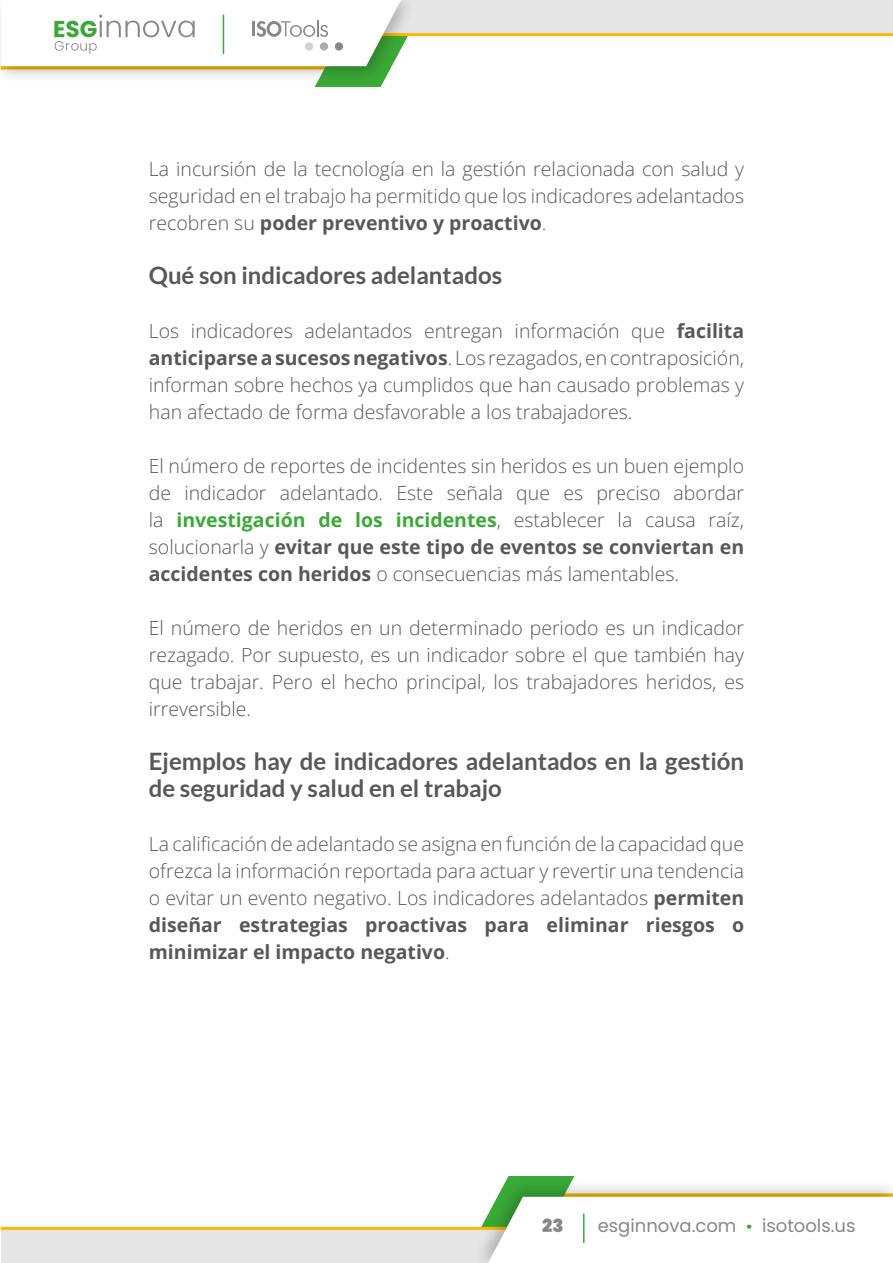
<style>
.page{position:relative;width:893px;height:1263px;background:#fff}
.page>*{position:absolute;margin:0;border:0;box-sizing:border-box;transform-origin:0 0}
.t1{font:700 24px/27px "Lato";color:#585858}
.t2{font:300 19.5px/27px "Open Sans";color:#585858;text-align:justify}
.t3{font:18px "Poppins";color:#878787}
.t4{font:900 18px "Poppins";color:#878787}
.s1{font-weight:700}
.s2{font-weight:700;color:#3aaa37}
.s3{font-weight:900;color:#3aaa37}
</style>
<div class="page">
<div style="left:1px;top:0;width:892px;height:34px;background:#e6e6e6"></div>
<hr style="left:269px;top:33px;width:624px;height:3px;background:#ffb700">
<svg style="left:1px;top:0;width:415px;height:87px"></svg>
<hr style="left:223px;top:15px;width:1px;height:39px;background:#3aaa37">
<div style="left:1px;top:1229px;width:892px;height:34px;background:#e6e6e6"></div>
<hr style="left:1px;top:1227px;width:625px;height:3px;background:#ffb700">
<svg style="left:473px;top:1176px;width:420px;height:87px"></svg>
<hr style="left:583px;top:1213px;width:1px;height:30px;background:#3aaa37">
<p class="t2" style="left:149px;top:155px;width:597px">La incursión de la tecnología en la gestión relacionada con salud y seguridad en el trabajo ha permitido que los indicadores adelantados recobren su <span class="s1">poder preventivo y proactivo</span>.</p>
<p class="t1" style="left:149px;top:261px;width:355px">Qué son indicadores adelantados</p>
<p class="t2" style="left:149px;top:317px;width:597px">Los indicadores adelantados entregan información que <span class="s1">facilita anticiparse a sucesos negativos</span>. Los rezagados, en contraposición, informan sobre hechos ya cumplidos que han causado problemas y han afectado de forma desfavorable a los trabajadores.</p>
<p class="t2" style="left:149px;top:452px;width:597px">El número de reportes de incidentes sin heridos es un buen ejemplo de indicador adelantado. Este señala que es preciso abordar la <span class="s2">investigación de los incidentes</span>, establecer la causa raíz, solucionarla y <span class="s1">evitar que este tipo de eventos se conviertan en accidentes con heridos</span> o consecuencias más lamentables.</p>
<p class="t2" style="left:149px;top:614px;width:597px">El número de heridos en un determinado periodo es un indicador rezagado. Por supuesto, es un indicador sobre el que también hay que trabajar. Pero el hecho principal, los trabajadores heridos, es irreversible.</p>
<p class="t1" style="left:149px;top:747px;width:597px">Ejemplos hay de indicadores adelantados en la gestión de seguridad y salud en el trabajo</p>
<p class="t2" style="left:149px;top:830px;width:597px">La calificación de adelantado se asigna en función de la capacidad que ofrezca la información reportada para actuar y revertir una tendencia o evitar un evento negativo. Los indicadores adelantados <span class="s1">permiten diseñar estrategias proactivas para eliminar riesgos o minimizar el impacto negativo</span>.</p>
<p class="t4" style="left:542px;top:1216px;width:23px">23</p>
<p class="t3" style="left:598px;top:1216px;width:259px">esginnova.com <span class="s3">·</span> isotools.us</p>
</div>
